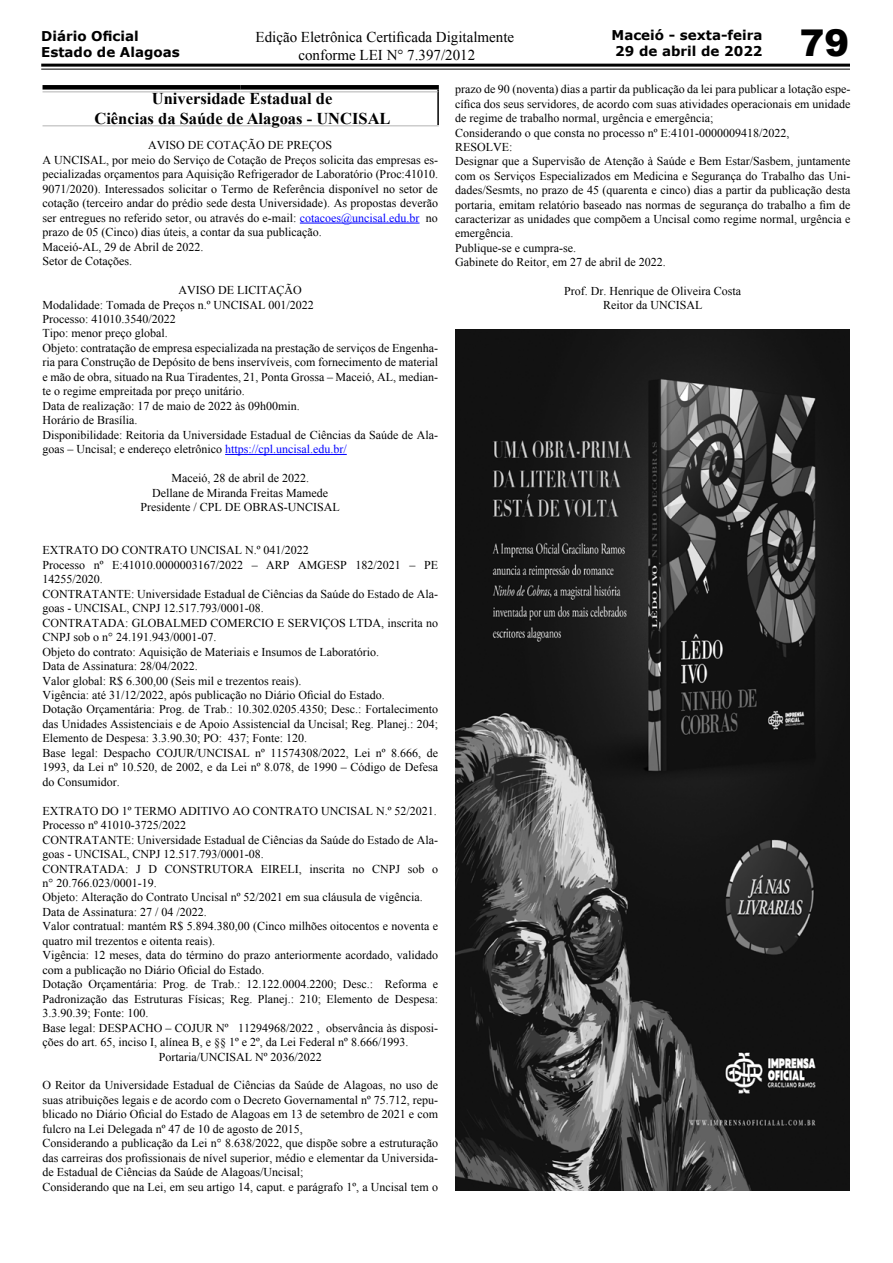
<style>
.page{position:relative;width:893px;height:1263px;background:#fff}
.page>*{position:absolute;margin:0;border:0;box-sizing:border-box;transform-origin:0 0}
.t1{font:900 36.9px "Arial";color:#000}
.t2{font:700 16.5px/19.8px "Times New Roman";color:#000;text-align:center}
.t3{font:15px/18px "Times New Roman";color:#000;text-align:center}
.t4{font:700 13.5px/16.2px "Verdana";color:#000}
.t5{font:12px/14.4px "Times New Roman";color:#000}
.s1{color:#00f}
</style>
<div class="page">
<hr style="left:41px;top:64px;width:808px;height:3px;background:#000">
<hr style="left:41px;top:69px;width:808px;height:1px;background:#000">
<hr style="left:300px;top:223px;width:119px;height:1px;background:#00f">
<hr style="left:225px;top:454px;width:122px;height:1px;background:#00f">
<hr style="left:437px;top:92px;width:2px;height:33px;background:#000">
<div style="left:43px;top:85px;width:197px;height:5px;background:#000"></div>
<div style="left:240px;top:85px;width:199px;height:5px;background:#000"></div>
<hr style="left:240px;top:91px;width:197px;height:2px;background:#ccc">
<hr style="left:43px;top:91px;width:197px;height:2px;background:#ccc">
<hr style="left:43px;top:125px;width:197px;height:2px;background:#ccc">
<hr style="left:240px;top:125px;width:199px;height:2px;background:#ccc">
<img style="left:455px;top:330px;width:394px;height:861px">
<p class="t4" style="left:611px;top:27px;width:152px">Maceió - sexta-feira<br>29 de abril de 2022</p>
<h1 class="t1" style="left:800px;top:16px;width:51px">79</h1>
<p class="t4" style="left:41px;top:28px;width:140px">Diário Oficial<br>Estado de Alagoas</p>
<p class="t3" style="left:256px;top:28px;width:260px">Edição Eletrônica Certificada Digitalmente conforme LEI N° 7.397/2012</p>
<h2 class="t2" style="left:94px;top:89px;width:298px">Universidade Estadual de<br>Ciências da Saúde de Alagoas - UNCISAL</h2>
<p class="t5" style="left:43px;top:138px;width:397px;text-indent:106px">AVISO DE COTAÇÃO DE PREÇOS<br>A UNCISAL, por meio do Serviço de Cotação de Preços solicita das empresas es&shy;pecializadas orçamentos para Aquisição Refrigerador de Laboratório (Proc:41010.<br>9071/2020). Interessados solicitar o Termo de Referência disponível no setor de cotação (terceiro andar do prédio sede desta Universidade). As propostas deverão ser entregues no referido setor, ou através do e-mail: <span class="s1">cotacoes@uncisal.edu.br</span> no prazo de 05 (Cinco) dias úteis, a contar da sua publicação.<br>Maceió-AL, 29 de Abril de 2022.<br>Setor de Cotações.</p>
<p class="t5" style="left:43px;top:283px;width:397px;text-indent:136px">AVISO DE LICITAÇÃO<br>Modalidade: Tomada de Preços n.º UNCISAL 001/2022<br>Processo: 41010.3540/2022<br>Tipo: menor preço global.<br>Objeto: contratação de empresa especializada na prestação de serviços de Engenha&shy;ria para Construção de Depósito de bens inservíveis, com fornecimento de material e mão de obra, situado na Rua Tiradentes, 21, Ponta Grossa – Maceió, AL, median&shy;te o regime empreitada por preço unitário.<br>Data de realização: 17 de maio de 2022 às 09h00min.<br>Horário de Brasília.<br>Disponibilidade: Reitoria da Universidade Estadual de Ciências da Saúde de Ala&shy;goas – Uncisal; e endereço eletrônico <span class="s1">https://cpl.uncisal.edu.br/</span></p>
<p class="t5" style="left:141px;top:471px;width:201px;text-align:center">Maceió, 28 de abril de 2022.<br>Dellane de Miranda Freitas Mamede<br>Presidente / CPL DE OBRAS-UNCISAL</p>
<p class="t5" style="left:43px;top:543px;width:397px">EXTRATO DO CONTRATO UNCISAL N.º 041/2022<br>Processo nº E:41010.0000003167/2022 – ARP AMGESP 182/2021 – PE 14255/2020.<br>CONTRATANTE: Universidade Estadual de Ciências da Saúde do Estado de Ala&shy;goas - UNCISAL, CNPJ 12.517.793/0001-08.<br>CONTRATADA: GLOBALMED COMERCIO E SERVIÇOS LTDA, inscrita no CNPJ sob o n° 24.191.943/0001-07.<br>Objeto do contrato: Aquisição de Materiais e Insumos de Laboratório.<br>Data de Assinatura: 28/04/2022.<br>Valor global: R$ 6.300,00 (Seis mil e trezentos reais).<br>Vigência: até 31/12/2022, após publicação no Diário Oficial do Estado.<br>Dotação Orçamentária: Prog. de Trab.: 10.302.0205.4350; Desc.: Fortalecimento das Unidades Assistenciais e de Apoio Assistencial da Uncisal; Reg. Planej.: 204; Elemento de Despesa: 3.3.90.30; PO: 437; Fonte: 120.<br>Base legal: Despacho COJUR/UNCISAL nº 11574308/2022, Lei nº 8.666, de 1993, da Lei nº 10.520, de 2002, e da Lei nº 8.078, de 1990 – Código de Defesa do Consumidor.</p>
<p class="t5" style="left:43px;top:803px;width:396px">EXTRATO DO 1º TERMO ADITIVO AO CONTRATO UNCISAL N.º 52/2021.</p>
<p class="t5" style="left:43px;top:818px;width:145px">Processo nº 41010-3725/2022</p>
<p class="t5" style="left:43px;top:832px;width:397px">CONTRATANTE: Universidade Estadual de Ciências da Saúde do Estado de Ala-</p>
<p class="t5" style="left:43px;top:847px;width:223px">goas - UNCISAL, CNPJ 12.517.793/0001-08.</p>
<p class="t5" style="left:43px;top:861px;width:397px">CONTRATADA: J D CONSTRUTORA EIRELI, inscrita no CNPJ sob o</p>
<p class="t5" style="left:43px;top:875px;width:116px">n° 20.766.023/0001-19.</p>
<p class="t5" style="left:43px;top:890px;width:382px">Objeto: Alteração do Contrato Uncisal nº 52/2021 em sua cláusula de vigência.</p>
<p class="t5" style="left:43px;top:904px;width:166px">Data de Assinatura: 27 / 04 /2022.</p>
<p class="t5" style="left:43px;top:919px;width:397px">Valor contratual: mantém R$ 5.894.380,00 (Cinco milhões oitocentos e noventa e</p>
<p class="t5" style="left:43px;top:933px;width:174px">quatro mil trezentos e oitenta reais).</p>
<p class="t5" style="left:43px;top:948px;width:397px">Vigência: 12 meses, data do término do prazo anteriormente acordado, validado</p>
<p class="t5" style="left:43px;top:962px;width:223px">com a publicação no Diário Oficial do Estado.</p>
<p class="t5" style="left:43px;top:977px;width:397px">Dotação Orçamentária: Prog. de Trab.: 12.122.0004.2200; Desc.: Reforma e</p>
<p class="t5" style="left:43px;top:991px;width:397px">Padronização das Estruturas Físicas; Reg. Planej.: 210; Elemento de Despesa:</p>
<p class="t5" style="left:43px;top:1006px;width:108px">3.3.90.39; Fonte: 100.</p>
<p class="t5" style="left:43px;top:1020px;width:397px">Base legal: DESPACHO – COJUR Nº 11294968/2022 , observância às disposi-</p>
<p class="t5" style="left:43px;top:1035px;width:367px">ções do art. 65, inciso I, alínea B, e §§ 1º e 2º, da Lei Federal nº 8.666/1993.</p>
<p class="t5" style="left:159px;top:1049px;width:165px">Portaria/UNCISAL Nº 2036/2022</p>
<p class="t5" style="left:43px;top:1078px;width:397px">O Reitor da Universidade Estadual de Ciências da Saúde de Alagoas, no uso de suas atribuições legais e de acordo com o Decreto Governamental nº 75.712, repu&shy;blicado no Diário Oficial do Estado de Alagoas em 13 de setembro de 2021 e com fulcro na Lei Delegada nº 47 de 10 de agosto de 2015,<br>Considerando a publicação da Lei n° 8.638/2022, que dispõe sobre a estruturação das carreiras dos profissionais de nível superior, médio e elementar da Universida&shy;de Estadual de Ciências da Saúde de Alagoas/Uncisal;<br>Considerando que na Lei, em seu artigo 14, caput. e parágrafo 1º, a Uncisal tem o</p>
<p class="t5" style="left:455px;top:82px;width:397px">prazo de 90 (noventa) dias a partir da publicação da lei para publicar a lotação espe&shy;cífica dos seus servidores, de acordo com suas atividades operacionais em unidade de regime de trabalho normal, urgência e emergência;<br>Considerando o que consta no processo nº E:4101-0000009418/2022,<br>RESOLVE:<br>Designar que a Supervisão de Atenção à Saúde e Bem Estar/Sasbem, juntamente com os Serviços Especializados em Medicina e Segurança do Trabalho das Uni&shy;dades/Sesmts, no prazo de 45 (quarenta e cinco) dias a partir da publicação desta portaria, emitam relatório baseado nas normas de segurança do trabalho a fim de caracterizar as unidades que compõem a Uncisal como regime normal, urgência e emergência.<br>Publique-se e cumpra-se.<br>Gabinete do Reitor, em 27 de abril de 2022.</p>
<p class="t5" style="left:564px;top:284px;width:178px;text-align:center">Prof. Dr. Henrique de Oliveira Costa<br>Reitor da UNCISAL</p>
</div>
